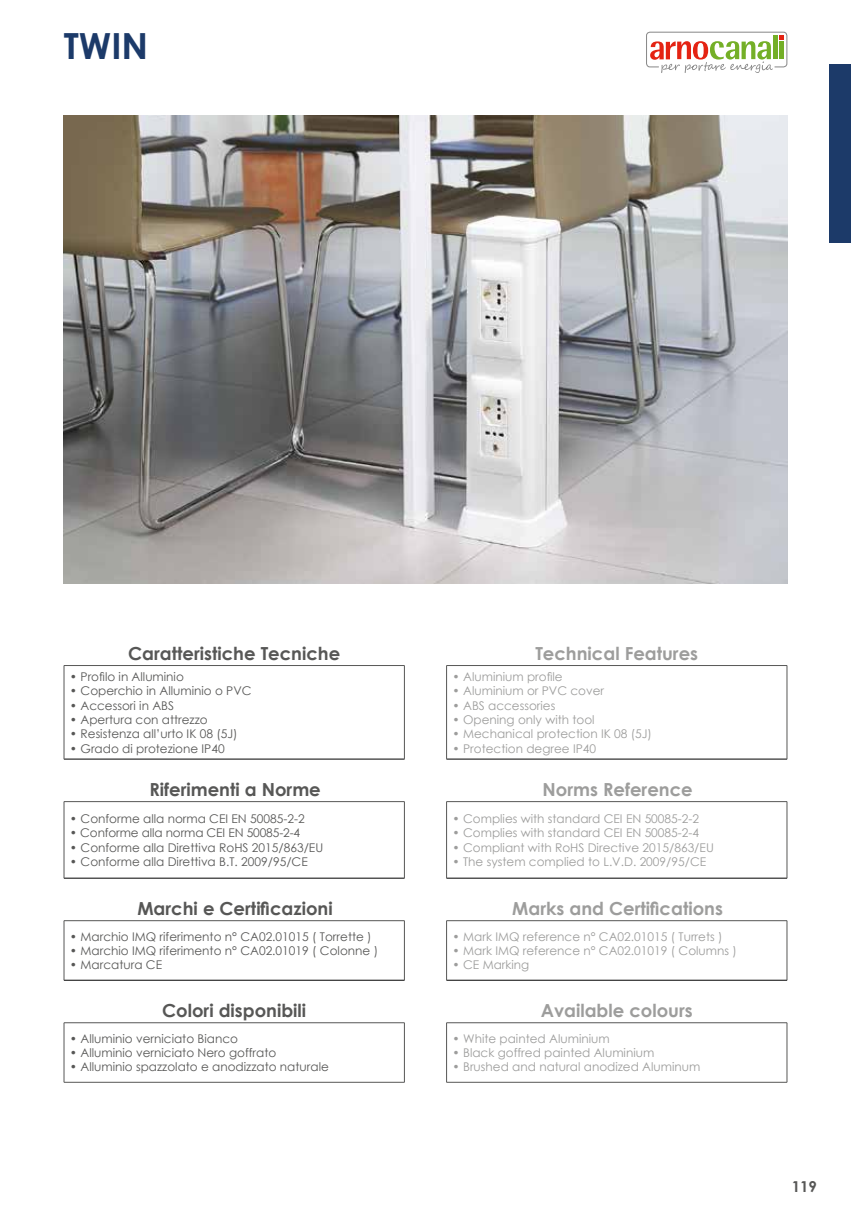
<style>
.page{position:relative;width:851px;height:1212px;background:#fff}
.page>*{position:absolute;margin:0;border:0;box-sizing:border-box;transform-origin:0 0}
.t1{font:700 36px "Century Gothic";color:#1c3a69}
.t2{font:700 18px "Century Gothic";color:#575756}
.t3{font:700 18px "Century Gothic";color:#9d9d9c}
.t4{font:700 15px "Century Gothic";color:#575756}
.t5{font:12px "Century Gothic";color:#575756}
.t6{font:12px "Century Gothic";color:#9d9d9c}
</style>
<div class="page">
<div style="left:829px;top:64px;width:21px;height:178px;background:#1c3a69"></div>
<div style="left:646px;top:32px;width:141px;height:35px;border:1px solid #878787;border-radius:4px"></div>
<svg style="left:650px;top:41px;width:122px;height:32px"></svg>
<hr style="left:773px;top:35px;width:4px;height:24px;background:#74af27">
<svg style="left:779px;top:35px;width:4px;height:4px"></svg>
<hr style="left:779px;top:42px;width:4px;height:17px;background:#74af27">
<hr style="left:64px;top:759px;width:340px;height:1px;background:#000">
<hr style="left:64px;top:878px;width:340px;height:1px;background:#000">
<hr style="left:64px;top:980px;width:340px;height:1px;background:#000">
<hr style="left:64px;top:666px;width:1px;height:93px;background:#575756">
<hr style="left:64px;top:665px;width:340px;height:1px;background:#575756">
<hr style="left:404px;top:666px;width:1px;height:93px;background:#575756">
<hr style="left:64px;top:802px;width:1px;height:76px;background:#575756">
<hr style="left:64px;top:801px;width:340px;height:1px;background:#575756">
<hr style="left:404px;top:802px;width:1px;height:76px;background:#575756">
<hr style="left:64px;top:921px;width:1px;height:59px;background:#575756">
<hr style="left:64px;top:920px;width:340px;height:1px;background:#575756">
<hr style="left:404px;top:921px;width:1px;height:59px;background:#575756">
<hr style="left:64px;top:1023px;width:1px;height:59px;background:#575756">
<hr style="left:64px;top:1022px;width:340px;height:1px;background:#575756">
<hr style="left:404px;top:1023px;width:1px;height:59px;background:#575756">
<hr style="left:64px;top:1082px;width:340px;height:1px;background:#575756">
<img style="left:64px;top:115px;width:723px;height:468px">
<hr style="left:446px;top:759px;width:341px;height:1px;background:#000">
<hr style="left:446px;top:878px;width:341px;height:1px;background:#000">
<hr style="left:446px;top:980px;width:341px;height:1px;background:#000">
<hr style="left:446px;top:666px;width:1px;height:93px;background:#575756">
<hr style="left:446px;top:665px;width:341px;height:1px;background:#575756">
<hr style="left:786px;top:666px;width:1px;height:93px;background:#575756">
<hr style="left:446px;top:802px;width:1px;height:76px;background:#575756">
<hr style="left:446px;top:801px;width:341px;height:1px;background:#575756">
<hr style="left:786px;top:802px;width:1px;height:76px;background:#575756">
<hr style="left:446px;top:921px;width:1px;height:59px;background:#575756">
<hr style="left:446px;top:920px;width:341px;height:1px;background:#575756">
<hr style="left:786px;top:921px;width:1px;height:59px;background:#575756">
<hr style="left:446px;top:1023px;width:1px;height:59px;background:#575756">
<hr style="left:446px;top:1022px;width:341px;height:1px;background:#575756">
<hr style="left:786px;top:1023px;width:1px;height:59px;background:#575756">
<hr style="left:446px;top:1082px;width:341px;height:1px;background:#575756">
<h1 class="t1" style="left:64px;top:18px;width:86px">TWIN</h1>
<h2 class="t2" style="left:128px;top:640px;width:214px">Caratteristiche Tecniche</h2>
<p class="t5" style="left:70px;top:668px;width:115px">• Profilo in Alluminio</p>
<p class="t5" style="left:70px;top:682px;width:183px">• Coperchio in Alluminio o PVC</p>
<p class="t5" style="left:70px;top:697px;width:106px">• Accessori in ABS</p>
<p class="t5" style="left:70px;top:711px;width:139px">• Apertura con attrezzo</p>
<p class="t5" style="left:70px;top:726px;width:169px">• Resistenza all’urto IK 08 (5J)</p>
<p class="t5" style="left:70px;top:740px;width:156px">• Grado di protezione IP40</p>
<h2 class="t2" style="left:149px;top:776px;width:173px">Riferimenti a Norme</h2>
<p class="t5" style="left:70px;top:810px;width:236px">• Conforme alla norma CEI EN 50085-2-2</p>
<p class="t5" style="left:70px;top:824px;width:232px">• Conforme alla norma CEI EN 50085-2-4</p>
<p class="t5" style="left:70px;top:839px;width:255px">• Conforme alla Direttiva RoHS 2015/863/EU</p>
<p class="t5" style="left:70px;top:853px;width:239px">• Conforme alla Direttiva B.T. 2009/95/CE</p>
<h2 class="t2" style="left:137px;top:895px;width:197px">Marchi e Certificazioni</h2>
<p class="t5" style="left:70px;top:928px;width:303px">• Marchio IMQ riferimento n° CA02.01015 ( Torrette )</p>
<p class="t5" style="left:70px;top:942px;width:309px">• Marchio IMQ riferimento n° CA02.01019 ( Colonne )</p>
<p class="t5" style="left:70px;top:956px;width:94px">• Marcatura CE</p>
<h2 class="t2" style="left:162px;top:997px;width:145px">Colori disponibili</h2>
<p class="t5" style="left:70px;top:1030px;width:169px">• Alluminio verniciato Bianco</p>
<p class="t5" style="left:70px;top:1044px;width:208px">• Alluminio verniciato Nero goffrato</p>
<p class="t5" style="left:70px;top:1059px;width:260px">• Alluminio spazzolato e anodizzato naturale</p>
<h2 class="t3" style="left:535px;top:640px;width:164px">Technical Features</h2>
<p class="t6" style="left:452px;top:668px;width:112px">• Aluminium profile</p>
<p class="t6" style="left:452px;top:682px;width:153px">• Aluminium or PVC cover</p>
<p class="t6" style="left:452px;top:697px;width:104px">• ABS accessories</p>
<p class="t6" style="left:452px;top:711px;width:144px">• Opening only with tool</p>
<p class="t6" style="left:452px;top:726px;width:201px">• Mechanical protection IK 08 (5J)</p>
<p class="t6" style="left:452px;top:740px;width:145px">• Protection degree IP40</p>
<h2 class="t3" style="left:542px;top:776px;width:152px">Norms Reference</h2>
<p class="t6" style="left:452px;top:810px;width:248px">• Complies with standard CEI EN 50085-2-2</p>
<p class="t6" style="left:452px;top:824px;width:248px">• Complies with standard CEI EN 50085-2-4</p>
<p class="t6" style="left:452px;top:839px;width:263px">• Compliant with RoHS Directive 2015/863/EU</p>
<p class="t6" style="left:452px;top:853px;width:255px">• The system complied to L.V.D. 2009/95/CE</p>
<h2 class="t3" style="left:512px;top:895px;width:212px">Marks and Certifications</h2>
<p class="t6" style="left:452px;top:928px;width:271px">• Mark IMQ reference n° CA02.01015 ( Turrets )</p>
<p class="t6" style="left:452px;top:942px;width:286px">• Mark IMQ reference n° CA02.01019 ( Columns )</p>
<p class="t6" style="left:452px;top:956px;width:78px">• CE Marking</p>
<h2 class="t3" style="left:540px;top:997px;width:153px">Available colours</h2>
<p class="t6" style="left:452px;top:1030px;width:159px">• White painted Aluminium</p>
<p class="t6" style="left:452px;top:1044px;width:203px">• Black goffred painted Aluminium</p>
<p class="t6" style="left:452px;top:1059px;width:249px">• Brushed and natural anodized Aluminum</p>
<p class="t4" style="left:791px;top:1175px;width:27px">119</p>
</div>
